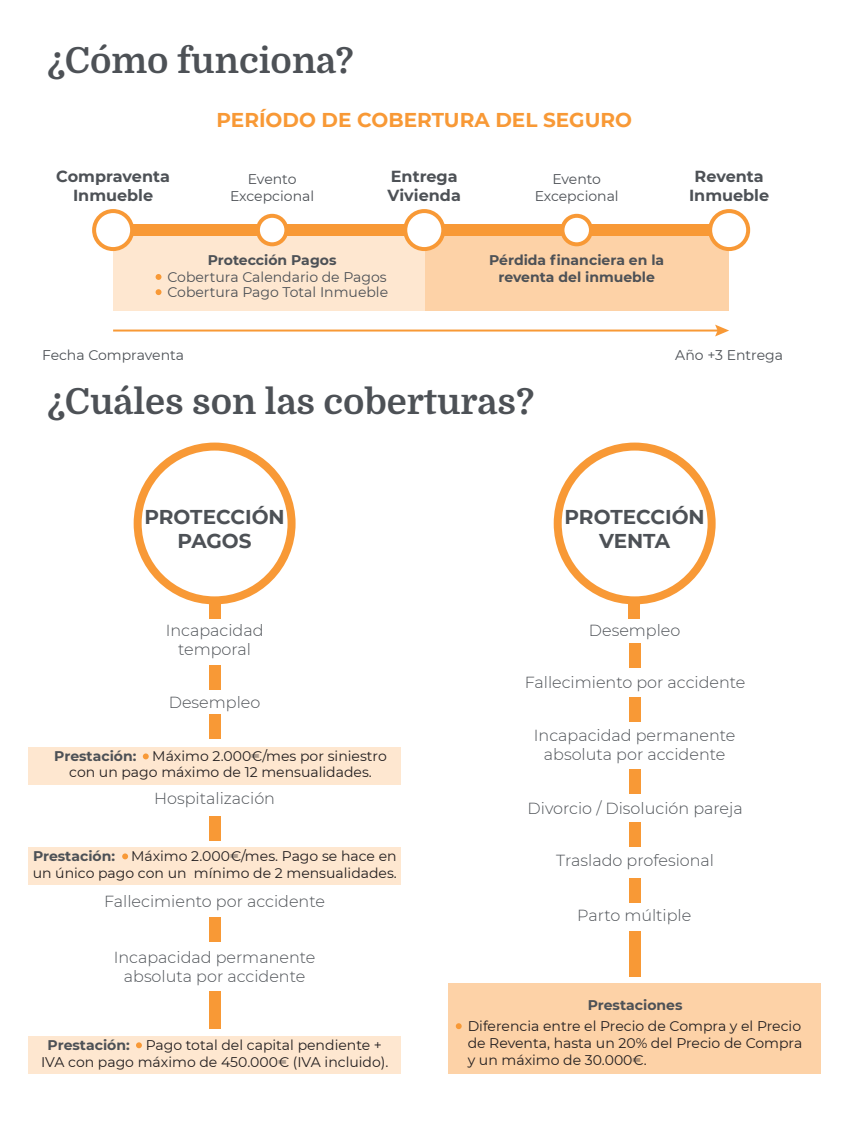
<style>
.page{position:relative;width:851px;height:1134px;background:#fff}
.page>*{position:absolute;margin:0;border:0;box-sizing:border-box;transform-origin:0 0}
.t1{font:700 36px "Domine";color:#4d5156}
.t2{font:700 20px/24px "Montserrat";color:#4d5156;text-align:center}
.t3{font:700 20px "Montserrat";color:#f89936}
.t4{font:300 16px/19.2px "Montserrat";color:#4d5156;text-align:center}
.t5{font:700 16px/19.2px "Montserrat";color:#4d5156;text-align:center}
.t6{font:14px/16.8px "Montserrat";color:#231f20;text-align:center}
.t7{font:14px/16.8px "Montserrat";color:#4d5156;text-align:center}
.t8{font:700 14px "Montserrat";color:#4d5156}
.s1{font-weight:700;color:#4d5156}
</style>
<div class="page">
<div style="left:424px;top:230px;width:305px;height:81px;background:#fdd2a7"></div>
<div style="left:113px;top:230px;width:311px;height:81px;background:#fee7d0"></div>
<div style="left:102px;top:225px;width:627px;height:11px;background:#f89936"></div>
<hr style="left:113px;top:330px;width:606px;height:2px;background:#f89936">
<svg style="left:715px;top:325px;width:14px;height:11px"></svg>
<div style="left:94px;top:211px;width:38px;height:38px;background:#fff;border-radius:50%"></div>
<div style="left:92px;top:209px;width:42px;height:42px;border:4px solid #f89936;border-radius:50%"></div>
<div style="left:710px;top:211px;width:38px;height:38px;background:#fff;border-radius:50%"></div>
<div style="left:708px;top:209px;width:42px;height:42px;border:4px solid #f89936;border-radius:50%"></div>
<div style="left:405px;top:211px;width:38px;height:38px;background:#fff;border-radius:50%"></div>
<div style="left:403px;top:209px;width:42px;height:42px;border:4px solid #f89936;border-radius:50%"></div>
<div style="left:258px;top:216px;width:28px;height:28px;background:#fff;border-radius:50%"></div>
<div style="left:256px;top:214px;width:32px;height:32px;border:4px solid #f89936;border-radius:50%"></div>
<div style="left:562px;top:216px;width:29px;height:28px;background:#fff;border-radius:50%"></div>
<div style="left:560px;top:214px;width:33px;height:32px;border:4px solid #f89936;border-radius:50%"></div>
<svg style="left:155px;top:274px;width:6px;height:6px"></svg>
<svg style="left:155px;top:289px;width:6px;height:6px"></svg>
<div style="left:28px;top:747px;width:373px;height:37px;background:#fee7d0"></div>
<div style="left:209px;top:575px;width:11px;height:44px;background:#f89936"></div>
<div style="left:209px;top:665px;width:11px;height:24px;background:#f89936"></div>
<div style="left:209px;top:714px;width:11px;height:25px;background:#f89936"></div>
<div style="left:209px;top:816px;width:11px;height:24px;background:#f89936"></div>
<div style="left:209px;top:917px;width:11px;height:24px;background:#f89936"></div>
<div style="left:209px;top:991px;width:11px;height:38px;background:#f89936"></div>
<div style="left:138px;top:447px;width:153px;height:153px;background:#fff;border-radius:50%"></div>
<div style="left:134px;top:443px;width:161px;height:161px;border:8px solid #f89936;border-radius:50%"></div>
<div style="left:28px;top:1036px;width:373px;height:38px;background:#fee7d0"></div>
<div style="left:28px;top:847px;width:373px;height:38px;background:#fee7d0"></div>
<div style="left:448px;top:983px;width:373px;height:91px;background:#fdd2a7"></div>
<svg style="left:455px;top:1023px;width:6px;height:6px"></svg>
<div style="left:628px;top:575px;width:11px;height:44px;background:#f89936"></div>
<div style="left:629px;top:644px;width:11px;height:24px;background:#f89936"></div>
<div style="left:629px;top:697px;width:11px;height:24px;background:#f89936"></div>
<div style="left:629px;top:770px;width:11px;height:24px;background:#f89936"></div>
<div style="left:629px;top:822px;width:11px;height:24px;background:#f89936"></div>
<div style="left:629px;top:878px;width:11px;height:24px;background:#f89936"></div>
<div style="left:629px;top:931px;width:11px;height:46px;background:#f89936"></div>
<div style="left:557px;top:447px;width:154px;height:153px;background:#fff;border-radius:50%"></div>
<div style="left:553px;top:443px;width:162px;height:161px;border:8px solid #f89936;border-radius:50%"></div>
<svg style="left:122px;top:853px;width:6px;height:6px"></svg>
<svg style="left:136px;top:1042px;width:6px;height:6px"></svg>
<svg style="left:143px;top:753px;width:6px;height:6px"></svg>
<h1 class="t1" style="left:47px;top:40px;width:308px">¿Cómo funciona?</h1>
<h2 class="t3" style="left:216px;top:106px;width:417px">PERÍODO DE COBERTURA DEL SEGURO</h2>
<p class="t5" style="left:56px;top:166px;width:115px">Compraventa<br>Inmueble</p>
<p class="t7" style="left:230px;top:171px;width:86px">Evento<br>Excepcional</p>
<p class="t7" style="left:534px;top:171px;width:86px">Evento<br>Excepcional</p>
<p class="t5" style="left:387px;top:166px;width:75px;text-align:left">Entrega<br>Vivienda</p>
<p class="t5" style="left:689px;top:166px;width:82px">Reventa<br>Inmueble</p>
<p class="t8" style="left:208px;top:250px;width:130px">Protección Pagos</p>
<p class="t8" style="left:489px;top:250px;width:177px">Pérdida financiera en la</p>
<p class="t7" style="left:167px;top:268px;width:221px">Cobertura Calendario de Pagos</p>
<p class="t8" style="left:498px;top:267px;width:158px">reventa del inmueble</p>
<p class="t7" style="left:167px;top:284px;width:222px">Cobertura Pago Total Inmueble</p>
<p class="t7" style="left:42px;top:347px;width:143px">Fecha Compraventa</p>
<p class="t7" style="left:675px;top:347px;width:109px">Año +3 Entrega</p>
<h1 class="t1" style="left:47px;top:381px;width:488px">¿Cuáles son las coberturas?</h1>
<h2 class="t2" style="left:144px;top:504px;width:142px">PROTECCIÓN<br>PAGOS</h2>
<h2 class="t2" style="left:564px;top:504px;width:142px">PROTECCIÓN<br>VENTA</h2>
<p class="t4" style="left:166px;top:620px;width:99px">Incapacidad temporal</p>
<p class="t4" style="left:169px;top:692px;width:93px">Desempleo</p>
<p class="t6" style="left:54px;top:747px;width:334px"><span class="s1">Prestación:</span> Máximo 2.000€/mes por siniestro con un pago máximo de 12 mensualidades.</p>
<p class="t4" style="left:154px;top:788px;width:122px">Hospitalización</p>
<p class="t6" style="left:33px;top:847px;width:365px;text-align:left"><span class="s1">Prestación:</span> Máximo 2.000€/mes. Pago se hace en un único pago con un mínimo de 2 mensualidades.</p>
<p class="t4" style="left:104px;top:892px;width:222px">Fallecimiento por accidente</p>
<p class="t4" style="left:114px;top:947px;width:203px">Incapacidad permanente absoluta por accidente</p>
<p class="t6" style="left:41px;top:1036px;width:349px"><span class="s1">Prestación:</span> Pago total del capital pendiente +<br>IVA con pago máximo de 450.000€ (IVA incluido).</p>
<p class="t4" style="left:589px;top:620px;width:93px">Desempleo</p>
<p class="t4" style="left:524px;top:672px;width:222px">Fallecimiento por accidente</p>
<p class="t4" style="left:533px;top:725px;width:203px">Incapacidad permanente absoluta por accidente</p>
<p class="t4" style="left:527px;top:798px;width:216px">Divorcio / Disolución pareja</p>
<p class="t4" style="left:556px;top:850px;width:159px">Traslado profesional</p>
<p class="t4" style="left:577px;top:905px;width:116px">Parto múltiple</p>
<p class="t8" style="left:587px;top:995px;width:96px">Prestaciones</p>
<p class="t6" style="left:467px;top:1017px;width:336px;text-align:justify">Diferencia entre el Precio de Compra y el Precio de Reventa, hasta un 20% del Precio de Compra y un máximo de 30.000€.</p>
</div>
